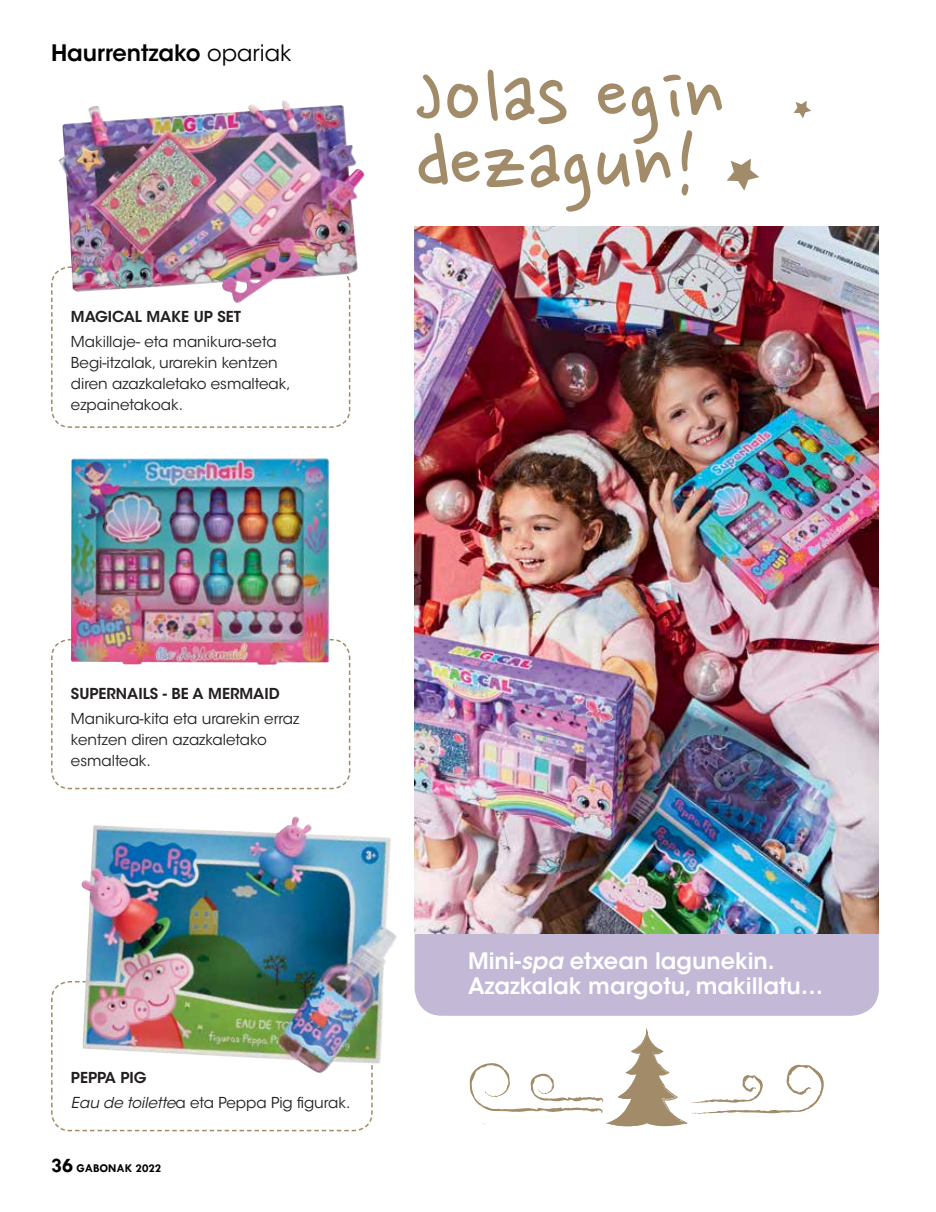
<style>
.page{position:relative;width:936px;height:1212px;background:#fff}
.page>*{position:absolute;margin:0;border:0;box-sizing:border-box;transform-origin:0 0}
.t1{font:95.55px/67.3px "Nanum Pen";letter-spacing:-.005em;color:#a18b68}
.t2{font:600 22.5px/25.5px "ITC Avant Garde Std";color:#fff}
.t3{font:600 22.5px "ITC Avant Garde Std";color:#000}
.t4{font:15px/21px "ITC Avant Garde Std";color:#231f20}
.t5{font:600 15px "ITC Avant Garde Std";color:#231f20}
.t6{font:700 12px "Tw Cen";color:#000}
.s1{font-weight:400}
.s2{font-weight:600}
.s3{font-style:italic}
.s4{font-size:21px}
</style>
<div class="page">
<div style="left:414px;top:934px;width:464px;height:82px;background:#c3b9d7"></div>
<img style="left:414px;top:226px;width:464px;height:708px">
<svg style="left:469px;top:1027px;width:355px;height:100px"></svg>
<svg style="left:726px;top:158px;width:33px;height:33px"></svg>
<svg style="left:793px;top:101px;width:18px;height:17px"></svg>
<svg style="left:51px;top:270px;width:300px;height:158px"></svg>
<svg style="left:51px;top:638px;width:300px;height:152px"></svg>
<svg style="left:51px;top:981px;width:322px;height:151px"></svg>
<img style="left:71px;top:458px;width:258px;height:207px">
<img style="left:81px;top:816px;width:316px;height:258px">
<img style="left:59px;top:100px;width:306px;height:203px">
<h2 class="t3" style="left:51px;top:39px;width:242px">Haurrentzako <span class="s1">opariak</span></h2>
<p class="t5" style="left:71px;top:307px;width:172px">MAGICAL MAKE UP SET</p>
<p class="t4" style="left:71px;top:331px;width:221px">Makillaje- eta manikura-seta<br>Begi-itzalak, urarekin kentzen diren azazkaletako esmalteak, ezpainetakoak.</p>
<h1 class="t1" style="left:414px;top:68px;width:312px">Jolas egin dezagun!</h1>
<p class="t5" style="left:71px;top:683px;width:210px">SUPERNAILS - BE A MERMAID</p>
<p class="t4" style="left:71px;top:708px;width:230px">Manikura-kita eta urarekin erraz kentzen diren azazkaletako esmalteak.</p>
<p class="t4" style="left:71px;top:1065px;width:281px;line-height:25.2px"><span class="s2">PEPPA PIG<br></span><span class="s3">Eau de toilette</span>a eta Peppa Pig figurak.</p>
<p class="t6" style="left:51px;top:1161px;width:112px"><span class="s4">36</span> GABONAK 2022</p>
<h2 class="t2" style="left:468px;top:948px;width:357px">Mini-<span class="s3">spa</span> etxean lagunekin.<br>Azazkalak margotu, makillatu…</h2>
</div>
